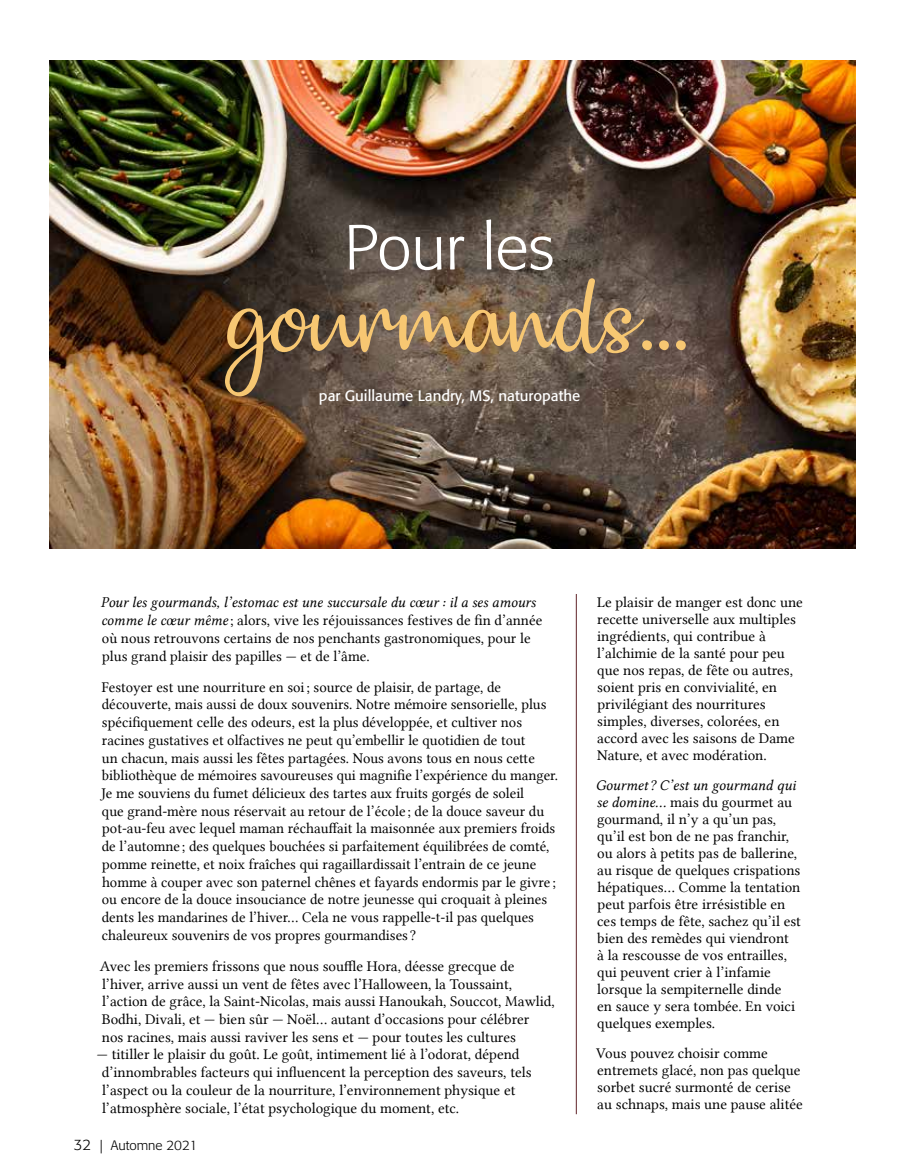
<style>
.page{position:relative;width:905px;height:1175px;background:#fff}
.page>*{position:absolute;margin:0;border:0;box-sizing:border-box;transform-origin:0 0}
.t1{font:99px "Dulcelin";color:#f7c772}
.t2{font:300 63px "Formata";color:#fff}
.t3{font:15px/17px "Lin Libertine";color:#000}
.t4{font:15px "Lin Libertine I";color:#000}
.t5{font:15px "Formata";color:#fff}
.t6{font:300 13.5px "Formata";color:#000}
.s1{font-family:"Lin Libertine I"}
.s2{font-size:15px}
</style>
<div class="page">
<img style="left:49px;top:60px;width:806px;height:488px">
<hr style="left:576px;top:594px;width:1px;height:520px;background:#602328">
<h2 class="t2" style="left:344px;top:210px;width:212px">Pour les</h2>
<h1 class="t1" style="left:230px;top:256px;width:466px">gourmands...</h1>
<p class="t5" style="left:319px;top:386px;width:263px">par Guillaume Landry, MS, naturopathe</p>
<p class="t4" style="left:101px;top:594px;width:436px">Pour les gourmands, l’estomac est une succursale du cœur : il a ses amours</p>
<p class="t3" style="left:101px;top:611px;width:443px;line-height:17.7px"><span class="s1">comme le cœur même</span> ; alors, vive les réjouissances festives de fin d’année où nous retrouvons certains de nos penchants gastronomiques, pour le plus grand plaisir des papilles — et de l’âme.</p>
<p class="t3" style="left:101px;top:678px;width:458px;line-height:17.7px">Festoyer est une nourriture en soi ; source de plaisir, de partage, de découverte, mais aussi de doux souvenirs. Notre mémoire sensorielle, plus spécifiquement celle des odeurs, est la plus développée, et cultiver nos racines gustatives et olfactives ne peut qu’embellir le quotidien de tout<br>un chacun, mais aussi les fêtes partagées. Nous avons tous en nous cette bibliothèque de mémoires savoureuses qui magnifie l’expérience du manger.<br>Je me souviens du fumet délicieux des tartes aux fruits gorgés de soleil<br>que grand-mère nous réservait au retour de l’école ; de la douce saveur du pot-au-feu avec lequel maman réchauffait la maisonnée aux premiers froids de l’automne ; des quelques bouchées si parfaitement équilibrées de comté, pomme reinette, et noix fraîches qui ragaillardissait l’entrain de ce jeune homme à couper avec son paternel chênes et fayards endormis par le givre ; ou encore de la douce insouciance de notre jeunesse qui croquait à pleines dents les mandarines de l’hiver… Cela ne vous rappelle-t-il pas quelques chaleureux souvenirs de vos propres gourmandises ?</p>
<p class="t3" style="left:100px;top:957px;width:456px;line-height:17.7px">Avec les premiers frissons que nous souffle Hora, déesse grecque de l’hiver, arrive aussi un vent de fêtes avec l’Halloween, la Toussaint, l’action de grâce, la Saint-Nicolas, mais aussi Hanoukah, Souccot, Mawlid, Bodhi, Divali, et — bien sûr — Noël… autant d’occasions pour célébrer<br>nos racines, mais aussi raviver les sens et — pour toutes les cultures</p>
<p class="t3" style="left:102px;top:1045px;width:431px;line-height:17.7px;text-indent:-5px">— titiller le plaisir du goût. Le goût, intimement lié à l’odorat, dépend d’innombrables facteurs qui influencent la perception des saveurs, tels l’aspect ou la couleur de la nourriture, l’environnement physique et l’atmosphère sociale, l’état psychologique du moment, etc.</p>
<p class="t6" style="left:74px;top:1137px;width:125px"><span class="s2">32</span> | Automne 2021</p>
<p class="t3" style="left:597px;top:594px;width:207px">Le plaisir de manger est donc une recette universelle aux multiples ingrédients, qui contribue à l’alchimie de la santé pour peu que nos repas, de fête ou autres, soient pris en convivialité, en privilégiant des nourritures simples, diverses, colorées, en accord avec les saisons de Dame<br>Nature, et avec modération.</p>
<p class="t4" style="left:596px;top:777px;width:202px">Gourmet ? C’est un gourmand qui</p>
<p class="t3" style="left:596px;top:794px;width:206px"><span class="s1">se domine…</span> mais du gourmet au gourmand, il n’y a qu’un pas, qu’il est bon de ne pas franchir, ou alors à petits pas de ballerine, au risque de quelques crispations hépatiques… Comme la tentation peut parfois être irrésistible en ces temps de fête, sachez qu’il est bien des remèdes qui viendront<br>à la rescousse de vos entrailles, qui peuvent crier à l’infamie lorsque la sempiternelle dinde<br>en sauce y sera tombée. En voici quelques exemples.</p>
<p class="t3" style="left:596px;top:1045px;width:208px">Vous pouvez choisir comme entremets glacé, non pas quelque sorbet sucré surmonté de cerise au schnaps, mais une pause alitée</p>
</div>
